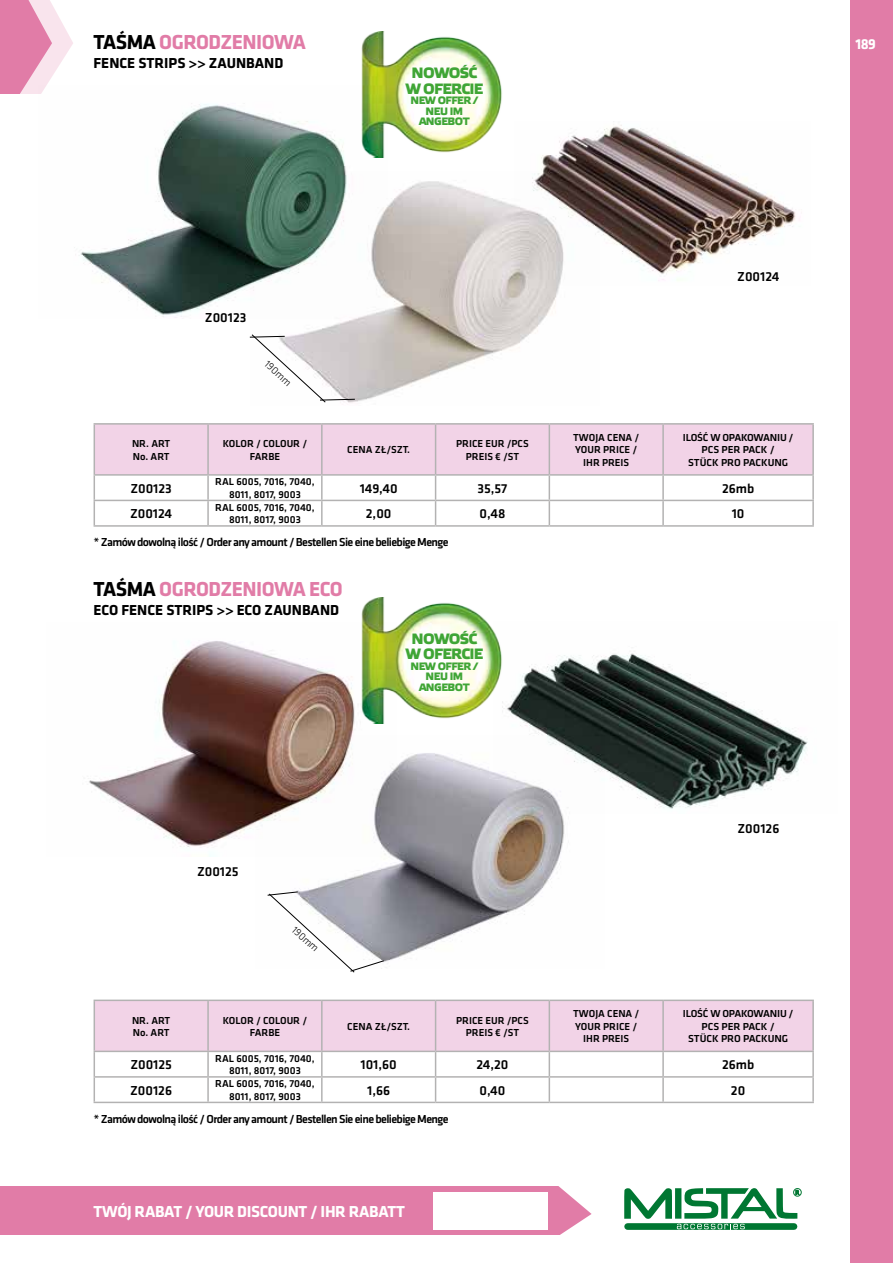
<style>
.page{position:relative;width:893px;height:1263px;background:#fff}
.page>*{position:absolute;margin:0;border:0;box-sizing:border-box;transform-origin:0 0}
.t1{font:700 21px "Klavika";letter-spacing:-.025em;color:#e17ca7}
.t2{font:700 16.5px "Klavika";letter-spacing:-.02em;color:#fff}
.t3{font:700 15px "Klavika";color:#000}
.t4{font:700 15px/15.8px "Elektra Medium Pro";letter-spacing:-.05em;color:#3fa535;text-align:center}
.t5{font:700 15px "Klavika";color:#fff}
.t6{font:500 13.5px "Klavika";color:#000}
.t7{font:500 12px "Klavika";letter-spacing:-.05em;color:#000}
.t8{font:700 10.65px/10.5px "Elektra Medium Pro";letter-spacing:-.05em;color:#3fa535;text-align:center}
.t9{font:500 10.5px/12.6px "Klavika";color:#000;text-align:center}
.t10{font:300 10.5px "Klavika";color:#000}
.s1{color:#000}
</style>
<div class="page">
<div style="left:0;top:0;width:434px;height:94px;background:#e17ca7"></div>
<div style="left:0;top:1187px;width:708px;height:48px;background:#e17ca7"></div>
<svg style="left:20px;top:0;width:414px;height:94px;background:#fcf6f9"></svg>
<div style="left:850px;top:0;width:43px;height:1263px;background:#e17ca7"></div>
<svg style="left:556px;top:1186px;width:246px;height:49px"></svg>
<div style="left:433px;top:1192px;width:115px;height:38px;background:#fff"></div>
<img style="left:296px;top:753px;width:269px;height:209px">
<img style="left:89px;top:641px;width:307px;height:215px">
<img style="left:301px;top:181px;width:258px;height:221px">
<img style="left:38px;top:85px;width:350px;height:233px">
<img style="left:493px;top:653px;width:315px;height:160px">
<img style="left:514px;top:125px;width:286px;height:161px">
<hr style="left:94px;top:423px;width:114px;height:2px;background:#b3b2b2">
<hr style="left:208px;top:423px;width:114px;height:2px;background:#b3b2b2">
<hr style="left:322px;top:423px;width:114px;height:2px;background:#b3b2b2">
<hr style="left:436px;top:423px;width:113px;height:2px;background:#b3b2b2">
<hr style="left:549px;top:423px;width:114px;height:2px;background:#b3b2b2">
<hr style="left:663px;top:423px;width:151px;height:2px;background:#b3b2b2">
<hr style="left:812px;top:425px;width:2px;height:49px;background:#b3b2b2">
<hr style="left:663px;top:474px;width:151px;height:2px;background:#b3b2b2">
<hr style="left:812px;top:476px;width:2px;height:24px;background:#b3b2b2">
<hr style="left:663px;top:500px;width:151px;height:1px;background:#b3b2b2">
<hr style="left:812px;top:501px;width:2px;height:24px;background:#b3b2b2">
<hr style="left:663px;top:525px;width:151px;height:2px;background:#b3b2b2">
<hr style="left:549px;top:525px;width:114px;height:2px;background:#b3b2b2">
<hr style="left:436px;top:525px;width:113px;height:2px;background:#b3b2b2">
<hr style="left:322px;top:525px;width:114px;height:2px;background:#b3b2b2">
<hr style="left:208px;top:525px;width:114px;height:2px;background:#b3b2b2">
<svg style="left:94px;top:424px;width:719px;height:102px"></svg>
<hr style="left:94px;top:500px;width:114px;height:1px;background:#b3b2b2">
<hr style="left:94px;top:525px;width:114px;height:2px;background:#b3b2b2">
<hr style="left:94px;top:999px;width:114px;height:2px;background:#b3b2b2">
<hr style="left:208px;top:999px;width:114px;height:2px;background:#b3b2b2">
<hr style="left:322px;top:999px;width:114px;height:2px;background:#b3b2b2">
<hr style="left:436px;top:999px;width:113px;height:2px;background:#b3b2b2">
<hr style="left:549px;top:999px;width:114px;height:2px;background:#b3b2b2">
<hr style="left:663px;top:999px;width:151px;height:2px;background:#b3b2b2">
<hr style="left:812px;top:1001px;width:2px;height:50px;background:#b3b2b2">
<hr style="left:663px;top:1051px;width:151px;height:1px;background:#b3b2b2">
<hr style="left:812px;top:1052px;width:2px;height:24px;background:#b3b2b2">
<hr style="left:663px;top:1076px;width:151px;height:2px;background:#b3b2b2">
<hr style="left:812px;top:1078px;width:2px;height:24px;background:#b3b2b2">
<hr style="left:663px;top:1102px;width:151px;height:1px;background:#b3b2b2">
<hr style="left:549px;top:1102px;width:114px;height:1px;background:#b3b2b2">
<hr style="left:436px;top:1102px;width:113px;height:1px;background:#b3b2b2">
<hr style="left:322px;top:1102px;width:114px;height:1px;background:#b3b2b2">
<hr style="left:208px;top:1102px;width:114px;height:1px;background:#b3b2b2">
<svg style="left:94px;top:1000px;width:719px;height:102px"></svg>
<hr style="left:94px;top:1076px;width:114px;height:2px;background:#b3b2b2">
<hr style="left:94px;top:1102px;width:114px;height:1px;background:#b3b2b2">
<svg style="left:249px;top:334px;width:107px;height:69px"></svg>
<svg style="left:267px;top:891px;width:118px;height:82px"></svg>
<img style="left:360px;top:32px;width:142px;height:126px">
<img style="left:360px;top:597px;width:148px;height:126px">
<h1 class="t1" style="left:94px;top:30px;width:214px"><span class="s1">TAŚMA</span> OGRODZENIOWA</h1>
<h3 class="t3" style="left:94px;top:54px;width:191px">FENCE STRIPS &gt;&gt; ZAUNBAND</h3>
<p class="t6" style="left:205px;top:310px;width:43px">Z00123</p>
<p class="t10" style="left:270px;top:358px;width:33px;rotate:43deg">190mm</p>
<h3 class="t4" style="left:405px;top:65px;width:79px">NOWOŚĆ<br>W OFERCIE</h3>
<p class="t8" style="left:410px;top:96px;width:69px">NEW OFFER /<br>NEU IM<br>ANGEBOT</p>
<p class="t6" style="left:737px;top:269px;width:44px">Z00124</p>
<p class="t9" style="left:132px;top:437px;width:40px;text-align:left">NR. ART<br>No. ART</p>
<p class="t9" style="left:223px;top:437px;width:86px">KOLOR / COLOUR /<br>FARBE</p>
<p class="t9" style="left:347px;top:444px;width:64px">CENA ZŁ/SZT.</p>
<p class="t9" style="left:456px;top:437px;width:74px">PRICE EUR /PCS<br>PREIS € /ST</p>
<p class="t9" style="left:573px;top:431px;width:68px">TWOJA CENA /<br>YOUR PRICE /<br>IHR PREIS</p>
<p class="t9" style="left:683px;top:431px;width:112px">ILOŚĆ W OPAKOWANIU /<br>PCS PER PACK /<br>STÜCK PRO PACKUNG</p>
<p class="t6" style="left:130px;top:481px;width:43px">Z00123</p>
<p class="t9" style="left:215px;top:476px;width:101px">RAL 6005, 7016, 7040,<br>8011, 8017, 9003</p>
<p class="t6" style="left:360px;top:481px;width:40px">149,40</p>
<p class="t6" style="left:477px;top:481px;width:32px">35,57</p>
<p class="t6" style="left:722px;top:481px;width:34px">26mb</p>
<p class="t6" style="left:130px;top:506px;width:44px">Z00124</p>
<p class="t9" style="left:215px;top:501px;width:101px">RAL 6005, 7016, 7040,<br>8011, 8017, 9003</p>
<p class="t6" style="left:366px;top:506px;width:27px">2,00</p>
<p class="t6" style="left:480px;top:506px;width:27px">0,48</p>
<p class="t6" style="left:732px;top:506px;width:14px">10</p>
<p class="t7" style="left:94px;top:535px;width:356px">* Zamów dowolną ilość / Order any amount / Bestellen Sie eine beliebige Menge</p>
<h1 class="t1" style="left:94px;top:578px;width:251px"><span class="s1">TAŚMA</span> OGRODZENIOWA ECO</h1>
<h3 class="t3" style="left:94px;top:602px;width:247px">ECO FENCE STRIPS &gt;&gt; ECO ZAUNBAND</h3>
<h3 class="t4" style="left:405px;top:631px;width:79px">NOWOŚĆ<br>W OFERCIE</h3>
<p class="t8" style="left:410px;top:661px;width:69px">NEW OFFER /<br>NEU IM<br>ANGEBOT</p>
<p class="t6" style="left:197px;top:864px;width:43px">Z00125</p>
<p class="t10" style="left:298px;top:924px;width:33px;rotate:43deg">190mm</p>
<p class="t6" style="left:737px;top:821px;width:43px">Z00126</p>
<p class="t9" style="left:132px;top:1014px;width:40px;text-align:left">NR. ART<br>No. ART</p>
<p class="t9" style="left:223px;top:1014px;width:86px">KOLOR / COLOUR /<br>FARBE</p>
<p class="t9" style="left:347px;top:1020px;width:64px">CENA ZŁ/SZT.</p>
<p class="t9" style="left:456px;top:1014px;width:74px">PRICE EUR /PCS<br>PREIS € /ST</p>
<p class="t9" style="left:573px;top:1007px;width:68px">TWOJA CENA /<br>YOUR PRICE /<br>IHR PREIS</p>
<p class="t9" style="left:683px;top:1007px;width:112px">ILOŚĆ W OPAKOWANIU /<br>PCS PER PACK /<br>STÜCK PRO PACKUNG</p>
<p class="t6" style="left:130px;top:1057px;width:43px">Z00125</p>
<p class="t9" style="left:215px;top:1052px;width:101px">RAL 6005, 7016, 7040,<br>8011, 8017, 9003</p>
<p class="t6" style="left:361px;top:1057px;width:38px">101,60</p>
<p class="t6" style="left:476px;top:1057px;width:34px">24,20</p>
<p class="t6" style="left:722px;top:1057px;width:34px">26mb</p>
<p class="t6" style="left:130px;top:1083px;width:43px">Z00126</p>
<p class="t9" style="left:215px;top:1078px;width:101px">RAL 6005, 7016, 7040,<br>8011, 8017, 9003</p>
<p class="t6" style="left:367px;top:1083px;width:25px">1,66</p>
<p class="t6" style="left:479px;top:1083px;width:28px">0,40</p>
<p class="t6" style="left:731px;top:1083px;width:16px">20</p>
<p class="t7" style="left:94px;top:1112px;width:356px">* Zamów dowolną ilość / Order any amount / Bestellen Sie eine beliebige Menge</p>
<h2 class="t2" style="left:94px;top:1202px;width:313px">TWÓJ RABAT / YOUR DISCOUNT / IHR RABATT</h2>
<h3 class="t5" style="left:855px;top:36px;width:22px">189</h3>
</div>
